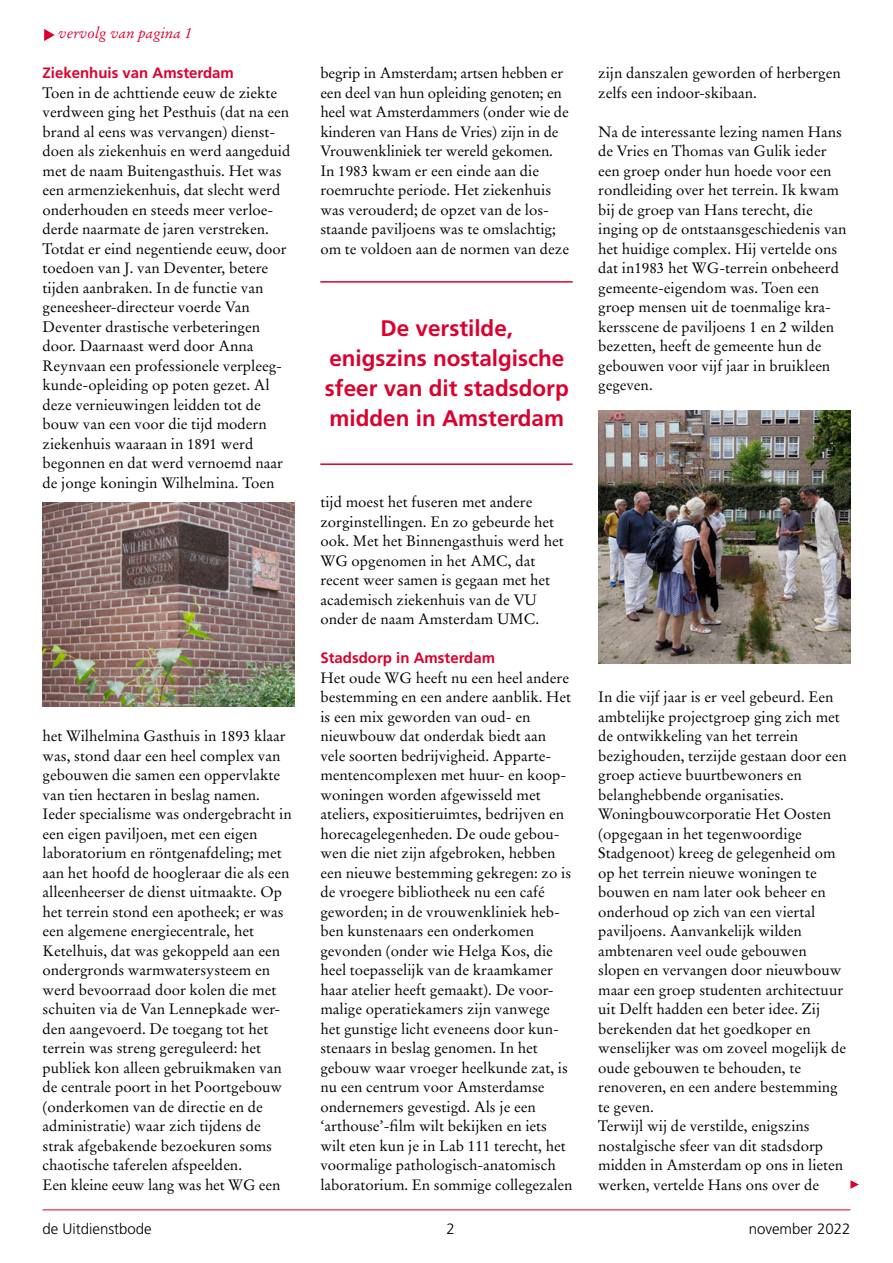
<style>
.page{position:relative;width:893px;height:1263px;background:#fff}
.page>*{position:absolute;margin:0;border:0;box-sizing:border-box;transform-origin:0 0}
.t1{font:700 22.5px/30px "Frutiger LT Std";color:#dc002e;text-align:center}
.t2{font:15px/19.5px "Stempel Garamond";color:#000}
.t3{font:700 15px "Frutiger";color:#dc002e}
.t4{font:300 15px "Frutiger";color:#000}
.t5{font:italic 15px "Stempel Garamond";color:#dc002e}
</style>
<div class="page">
<hr style="left:43px;top:1209px;width:807px;height:1px;background:#dc002e">
<svg style="left:44px;top:29px;width:11px;height:12px"></svg>
<hr style="left:320px;top:281px;width:253px;height:2px;background:#dc002e">
<hr style="left:320px;top:463px;width:253px;height:2px;background:#dc002e">
<img style="left:598px;top:410px;width:252px;height:253px">
<img style="left:43px;top:502px;width:252px;height:205px">
<svg style="left:850px;top:1180px;width:9px;height:9px"></svg>
<p class="t5" style="left:58px;top:24px;width:135px">vervolg van pagina 1</p>
<p class="t3" style="left:43px;top:64px;width:193px">Ziekenhuis van Amsterdam</p>
<p class="t2" style="left:43px;top:83px;width:249px">Toen in de achttiende eeuw de ziekte verdween ging het Pesthuis (dat na een brand al eens was vervangen) dienst&shy;doen als ziekenhuis en werd aangeduid met de naam Buitengasthuis. Het was een armenziekenhuis, dat slecht werd onderhouden en steeds meer verloe&shy;derde naarmate de jaren verstreken.<br>Totdat er eind negentiende eeuw, door toedoen van J. van Deventer, betere tijden aanbraken. In de functie van geneesheer-directeur voerde Van Deventer drastische verbeteringen door. Daarnaast werd door Anna Reynvaan een professionele verpleeg&shy;kunde-opleiding op poten gezet. Al deze vernieuwingen leidden tot de bouw van een voor die tijd modern ziekenhuis waaraan in 1891 werd begonnen en dat werd vernoemd naar de jonge koningin Wilhelmina. Toen</p>
<p class="t2" style="left:43px;top:726px;width:251px">het Wilhelmina Gasthuis in 1893 klaar was, stond daar een heel complex van gebouwen die samen een oppervlakte van tien hectaren in beslag namen.<br>Ieder specialisme was ondergebracht in een eigen paviljoen, met een eigen laboratorium en röntgenafdeling; met aan het hoofd de hoogleraar die als een alleenheerser de dienst uitmaakte. Op het terrein stond een apotheek; er was een algemene energiecentrale, het Ketelhuis, dat was gekoppeld aan een ondergronds warmwatersysteem en werd bevoorraad door kolen die met schuiten via de Van Lennepkade wer&shy;den aangevoerd. De toegang tot het terrein was streng gereguleerd: het publiek kon alleen gebruikmaken van de centrale poort in het Poortgebouw (onderkomen van de directie en de administratie) waar zich tijdens de strak afgebakende bezoekuren soms chaotische taferelen afspeelden.<br>Een kleine eeuw lang was het WG een</p>
<p class="t2" style="left:320px;top:63px;width:250px">begrip in Amsterdam; artsen hebben er een deel van hun opleiding genoten; en heel wat Amsterdammers (onder wie de kinderen van Hans de Vries) zijn in de Vrouwenkliniek ter wereld gekomen.<br>In 1983 kwam er een einde aan die roemruchte periode. Het ziekenhuis was verouderd; de opzet van de los&shy;staande paviljoens was te omslachtig; om te voldoen aan de normen van deze</p>
<h1 class="t1" style="left:325px;top:313px;width:245px">De verstilde,<br>enigszins nostalgische sfeer van dit stadsdorp midden in Amsterdam</h1>
<p class="t2" style="left:598px;top:63px;width:244px">zijn danszalen geworden of herbergen zelfs een indoor-skibaan.</p>
<p class="t2" style="left:598px;top:122px;width:250px">Na de interessante lezing namen Hans de Vries en Thomas van Gulik ieder een groep onder hun hoede voor een rondleiding over het terrein. Ik kwam bij de groep van Hans terecht, die inging op de ontstaansgeschiedenis van het huidige complex. Hij vertelde ons dat in1983 het WG-terrein onbeheerd gemeente-eigendom was. Toen een groep mensen uit de toenmalige kra&shy;kersscene de paviljoens 1 en 2 wilden bezetten, heeft de gemeente hun de gebouwen voor vijf jaar in bruikleen gegeven.</p>
<p class="t2" style="left:320px;top:492px;width:245px">tijd moest het fuseren met andere zorginstellingen. En zo gebeurde het ook. Met het Binnengasthuis werd het<br>WG opgenomen in het AMC, dat recent weer samen is gegaan met het academisch ziekenhuis van de VU onder de naam Amsterdam UMC.</p>
<p class="t3" style="left:320px;top:649px;width:176px">Stadsdorp in Amsterdam</p>
<p class="t2" style="left:320px;top:668px;width:254px">Het oude WG heeft nu een heel andere bestemming en een andere aanblik. Het is een mix geworden van oud- en nieuwbouw dat onderdak biedt aan vele soorten bedrijvigheid. Apparte&shy;mentencomplexen met huur- en koop&shy;woningen worden afgewisseld met ateliers, expositieruimtes, bedrijven en horecagelegenheden. De oude gebou&shy;wen die niet zijn afgebroken, hebben een nieuwe bestemming gekregen: zo is de vroegere bibliotheek nu een café geworden; in de vrouwenkliniek heb&shy;ben kunstenaars een onderkomen gevonden (onder wie Helga Kos, die heel toepasselijk van de kraamkamer haar atelier heeft gemaakt). De voor&shy;malige operatiekamers zijn vanwege het gunstige licht eveneens door kun&shy;stenaars in beslag genomen. In het gebouw waar vroeger heelkunde zat, is nu een centrum voor Amsterdamse ondernemers gevestigd. Als je een ‘arthouse’-film wilt bekijken en iets wilt eten kun je in Lab 111 terecht, het voormalige pathologisch-anatomisch laboratorium. En sommige collegezalen</p>
<p class="t2" style="left:598px;top:687px;width:250px">In die vijf jaar is er veel gebeurd. Een ambtelijke projectgroep ging zich met de ontwikkeling van het terrein bezighouden, terzijde gestaan door een groep actieve buurtbewoners en belanghebbende organisaties.<br>Woningbouwcorporatie Het Oosten (opgegaan in het tegenwoordige Stadgenoot) kreeg de gelegenheid om op het terrein nieuwe woningen te bouwen en nam later ook beheer en onderhoud op zich van een viertal paviljoens. Aanvankelijk wilden ambtenaren veel oude gebouwen slopen en vervangen door nieuwbouw maar een groep studenten architectuur uit Delft hadden een beter idee. Zij berekenden dat het goedkoper en wenselijker was om zoveel mogelijk de oude gebouwen te behouden, te renoveren, en een andere bestemming te geven.<br>Terwijl wij de verstilde, enigszins nostalgische sfeer van dit stadsdorp midden in Amsterdam op ons in lieten werken, vertelde Hans ons over de</p>
<p class="t4" style="left:43px;top:1221px;width:111px">de Uitdienstbode</p>
<p class="t4" style="left:447px;top:1221px;width:10px">2</p>
<p class="t4" style="left:749px;top:1221px;width:103px">november 2022</p>
</div>
